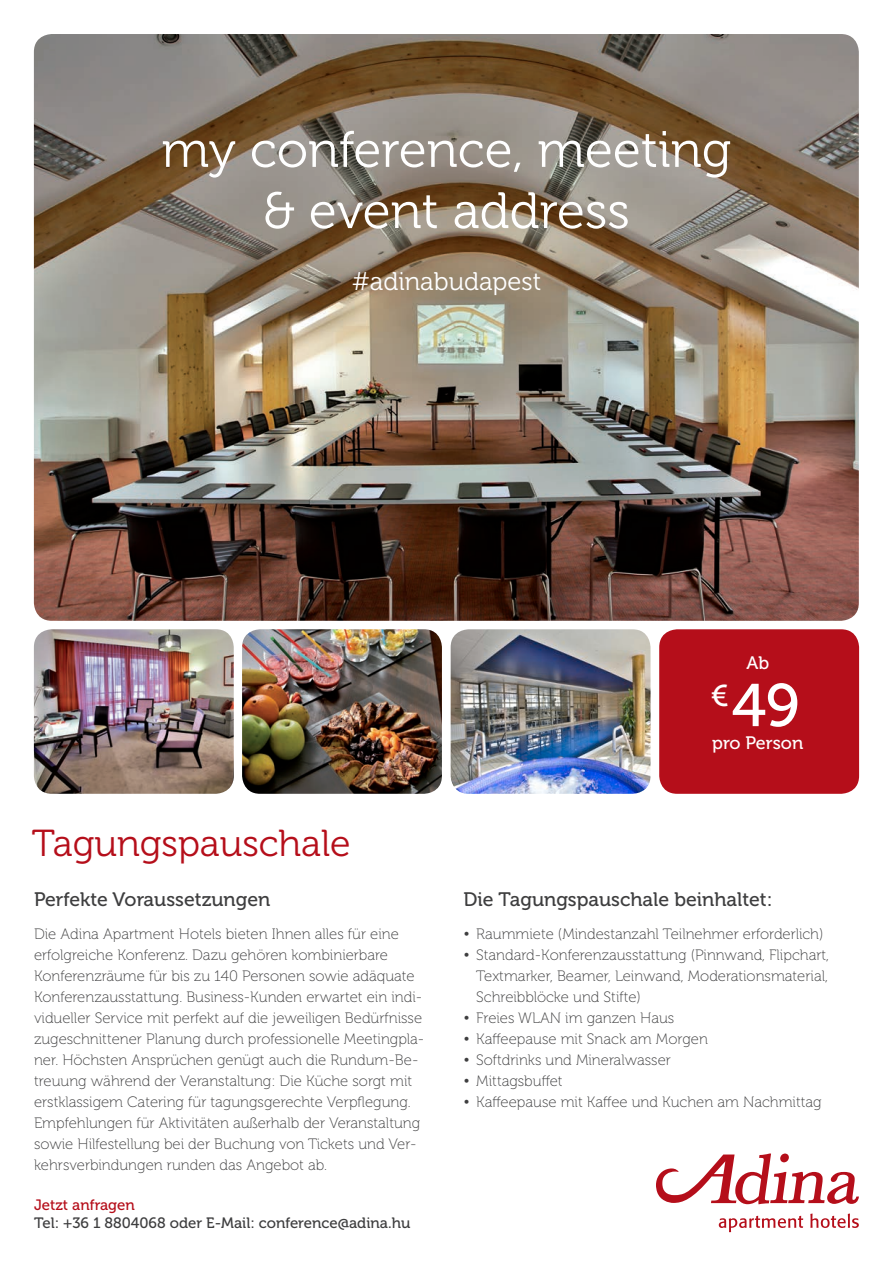
<style>
.page{position:relative;width:893px;height:1263px;background:#fff}
.page>*{position:absolute;margin:0;border:0;box-sizing:border-box;transform-origin:0 0}
.t1{font:60px "Museo 500";color:#fff}
.t2{font:51px/61.2px "Museo 300";color:#fff;text-align:center}
.t3{font:37.5px "Museo 300";color:#b50e1a}
.t4{font:30px "Museo 500";color:#fff}
.t5{font:25.5px "Museo 300";color:#fff}
.t6{font:19.5px "Museo 500";color:#3e3e3f}
.t7{font:18px "Museo 500";color:#fff}
.t8{font:15px/21px "Museo 100";color:#3e3e3f;text-align:justify}
.t9{font:15px "Museo 500";color:#3e3e3f}
.t10{font:15px "Museo 500";color:#b50e1a}
</style>
<div class="page">
<img style="left:34px;top:34px;width:825px;height:587px">
<img style="left:34px;top:629px;width:200px;height:165px">
<img style="left:451px;top:629px;width:199px;height:165px">
<img style="left:242px;top:629px;width:200px;height:165px">
<div style="left:659px;top:629px;width:200px;height:165px;background:#b50e1a;border-radius:18px"></div>
<svg style="left:656px;top:1153px;width:203px;height:51px"></svg>
<svg style="left:719px;top:1216px;width:84px;height:16px"></svg>
<svg style="left:810px;top:1213px;width:49px;height:15px"></svg>
<h2 class="t2" style="left:162px;top:120px;width:571px">my conference, meeting &amp; event address</h2>
<h3 class="t5" style="left:352px;top:267px;width:191px">#adinabudapest</h3>
<h3 class="t3" style="left:32px;top:823px;width:320px">Tagungspauschale</h3>
<p class="t7" style="left:746px;top:653px;width:24px">Ab</p>
<h1 class="t1" style="left:732px;top:673px;width:69px">49</h1>
<h3 class="t4" style="left:711px;top:679px;width:20px">€</h3>
<p class="t7" style="left:712px;top:733px;width:93px">pro Person</p>
<h3 class="t6" style="left:34px;top:889px;width:238px">Perfekte Voraussetzungen</h3>
<p class="t8" style="left:34px;top:924px;width:392px;text-align:left">Die Adina Apartment Hotels bieten Ihnen alles für eine erfolgreiche Konferenz. Dazu gehören kombinierbare Konferenzräume für bis zu 140 Personen sowie adäquate Konferenzausstattung. Business-Kunden erwartet ein indi&shy;vidueller Service mit perfekt auf die jeweiligen Bedürfnisse zugeschnittener Planung durch professionelle Meetingpla&shy;ner. Höchsten Ansprüchen genügt auch die Rundum-Be&shy;treuung während der Veranstaltung: Die Küche sorgt mit erstklassigem Catering für tagungsgerechte Verpflegung.<br>Empfehlungen für Aktivitäten außerhalb der Veranstaltung sowie Hilfestellung bei der Buchung von Tickets und Ver&shy;kehrsverbindungen runden das Angebot ab.</p>
<p class="t10" style="left:34px;top:1197px;width:102px">Jetzt anfragen</p>
<p class="t9" style="left:34px;top:1215px;width:378px">Tel: +36 1 8804068 oder E-Mail: conference@adina.hu</p>
<h3 class="t6" style="left:463px;top:889px;width:310px">Die Tagungspauschale beinhaltet:</h3>
<p class="t8" style="left:463px;top:924px;width:361px">• Raummiete (Mindestanzahl Teilnehmer erforderlich)</p>
<p class="t8" style="left:476px;top:945px;width:354px;text-indent:-13px">• Standard-Konferenzausstattung (Pinnwand, Flipchart, Textmarker, Beamer, Leinwand, Moderationsmaterial, Schreibblöcke und Stifte)</p>
<p class="t8" style="left:463px;top:1008px;width:212px">• Freies WLAN im ganzen Haus</p>
<p class="t8" style="left:463px;top:1029px;width:246px">• Kaffeepause mit Snack am Morgen</p>
<p class="t8" style="left:463px;top:1050px;width:209px">• Softdrinks und Mineralwasser</p>
<p class="t8" style="left:463px;top:1071px;width:101px">• Mittagsbuffet</p>
<p class="t8" style="left:463px;top:1092px;width:360px">• Kaffeepause mit Kaffee und Kuchen am Nachmittag</p>
</div>
